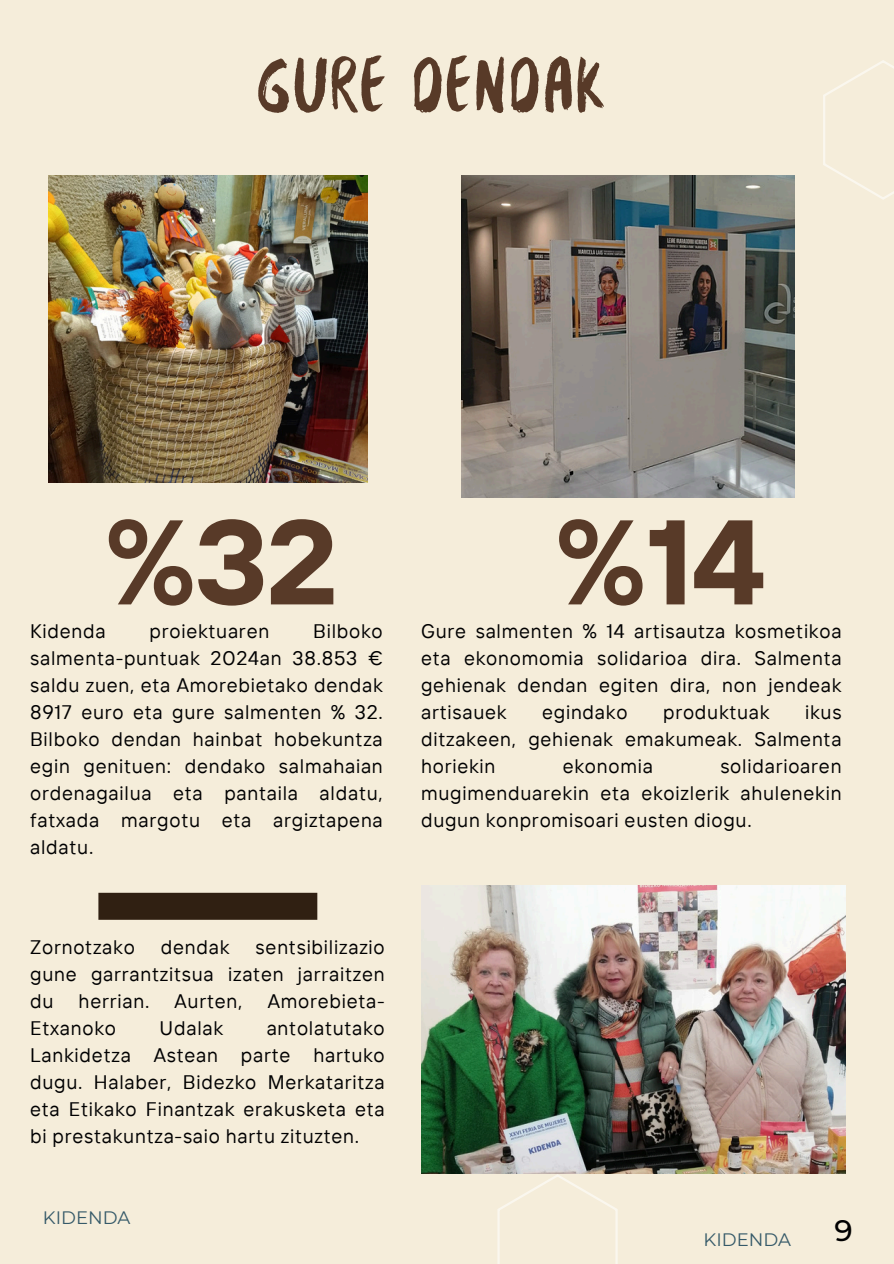
<style>
.page{position:relative;width:894px;height:1264px;background:#fff}
.page>*{position:absolute;margin:0;border:0;box-sizing:border-box;transform-origin:0 0}
.t1{font:700 120px "TT Interphases";color:#583a28}
.t2{font:84px "Besomextended";color:#583a28}
.t3{font:500 29.55px "Montserrat";color:#000}
.t4{font:19.5px/27px "TT Interphases";letter-spacing:.04em;color:#000001;text-align:justify}
.t5{font:18px "Montserrat";color:#365a69}
</style>
<div class="page">
<div style="left:0;top:0;width:893px;height:1263px;background:#f5edda"></div>
<svg style="left:823px;top:60px;width:70px;height:139px"></svg>
<svg style="left:497px;top:1174px;width:120px;height:89px"></svg>
<img style="left:461px;top:175px;width:333px;height:322px">
<img style="left:421px;top:885px;width:424px;height:288px">
<img style="left:48px;top:175px;width:319px;height:307px">
<div style="left:98px;top:892px;width:219px;height:27px;background:#302012"></div>
<p class="t2" style="left:255px;top:50px;width:352px">GURE DENDAK</p>
<p class="t1" style="left:105px;top:484px;width:235px">%32</p>
<p class="t1" style="left:554px;top:484px;width:211px">%14</p>
<h1 class="t4" style="left:30px;top:617px;width:354px;text-indent:283px">Bilboko salmenta-puntuak 2024an 38.853 € saldu zuen, eta Amorebietako dendak 8917 euro eta gure salmenten % 32.<br>Bilboko dendan hainbat hobekuntza egin genituen: dendako salmahaian ordenagailua eta pantaila aldatu, fatxada margotu eta argiztapena aldatu.</h1>
<h1 class="t4" style="left:421px;top:617px;width:422px">Gure salmenten % 14 artisautza kosmetikoa eta ekonomomia solidarioa dira. Salmenta gehienak dendan egiten dira, non jendeak artisauek</h1>
<h1 class="t4" style="left:30px;top:617px;width:77px">Kidenda</h1>
<h1 class="t4" style="left:149px;top:617px;width:121px">proiektuaren</h1>
<h1 class="t4" style="left:421px;top:698px;width:422px;text-indent:384px">ikus ditzakeen, gehienak emakumeak. Salmenta horiekin</h1>
<h1 class="t4" style="left:542px;top:698px;width:87px">egindako</h1>
<h1 class="t4" style="left:663px;top:698px;width:108px">produktuak</h1>
<h1 class="t4" style="left:421px;top:752px;width:422px;text-indent:299px">solidarioaren mugimenduarekin eta ekoizlerik ahulenekin dugun konpromisoari eusten diogu.</h1>
<h1 class="t4" style="left:562px;top:752px;width:92px">ekonomia</h1>
<p class="t4" style="left:30px;top:933px;width:106px">Zornotzako</p>
<p class="t4" style="left:161px;top:933px;width:70px">dendak</p>
<p class="t4" style="left:30px;top:933px;width:356px;text-indent:225px">sentsibilizazio gune garrantzitsua izaten jarraitzen du</p>
<p class="t4" style="left:79px;top:987px;width:72px">herrian.</p>
<p class="t4" style="left:174px;top:987px;width:69px">Aurten,</p>
<p class="t4" style="left:267px;top:987px;width:118px">Amorebieta-</p>
<p class="t4" style="left:30px;top:1014px;width:87px">Etxanoko</p>
<p class="t4" style="left:159px;top:1014px;width:65px">Udalak</p>
<p class="t4" style="left:30px;top:1014px;width:356px;text-indent:236px">antolatutako Lankidetza Astean parte hartuko dugu. Halaber, Bidezko Merkataritza eta Etikako Finantzak erakusketa eta bi prestakuntza-saio hartu zituzten.</p>
<p class="t5" style="left:43px;top:1206px;width:89px">KIDENDA</p>
<p class="t5" style="left:703px;top:1228px;width:89px">KIDENDA</p>
<h2 class="t3" style="left:834px;top:1211px;width:20px">9</h2>
</div>
